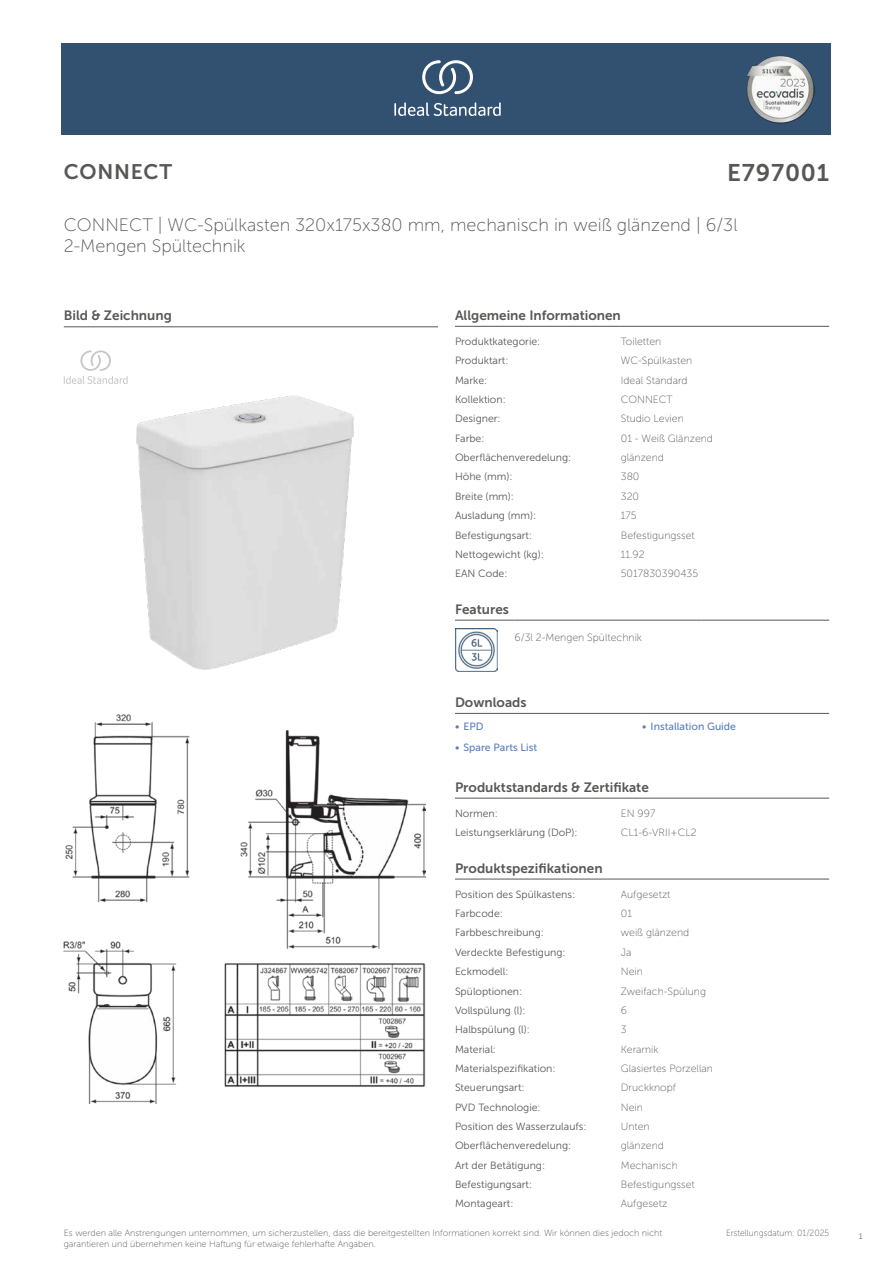
<style>
.page{position:relative;width:893px;height:1263px;background:#fff}
.page>*{position:absolute;margin:0;border:0;box-sizing:border-box;transform-origin:0 0}
.t1{font:24px "Museo Sans 700";letter-spacing:.035em;color:#575756}
.t2{font:21px "Museo Sans 700";letter-spacing:.035em;color:#575756}
.t3{font:18px/21.6px "Museo Sans 100";color:#575756}
.t4{font:13.5px "Museo Sans 700";color:#575756}
.t5{font:10.5px "Museo Sans 300";color:#575756}
.t6{font:10.5px "Museo Sans 100";color:#575756}
.t7{font:10.5px "Museo Sans 500";color:#5b7ebf}
.t8{font:9px/10.8px "Museo Sans 100";color:#575756}
.t9{font:9px "Museo Sans 100";color:#575756;scale:.95 1}
.t10{font:300 9px "Calibri";color:#575756;scale:.95 1}
</style>
<div class="page">
<div style="left:62px;top:43px;width:769px;height:91px;background:#325070"></div>
<hr style="left:455px;top:326px;width:166px;height:1px;background:#575756">
<hr style="left:621px;top:326px;width:208px;height:1px;background:#575756">
<hr style="left:455px;top:620px;width:59px;height:1px;background:#575756">
<hr style="left:514px;top:620px;width:128px;height:1px;background:#575756">
<hr style="left:642px;top:620px;width:60px;height:1px;background:#575756">
<hr style="left:702px;top:620px;width:127px;height:1px;background:#575756">
<img style="left:455px;top:629px;width:42px;height:42px">
<hr style="left:455px;top:713px;width:187px;height:1px;background:#575756">
<hr style="left:642px;top:713px;width:187px;height:1px;background:#575756">
<hr style="left:455px;top:798px;width:166px;height:1px;background:#575756">
<hr style="left:621px;top:798px;width:208px;height:1px;background:#575756">
<hr style="left:455px;top:879px;width:166px;height:1px;background:#575756">
<hr style="left:621px;top:879px;width:208px;height:1px;background:#575756">
<img style="left:64px;top:714px;width:361px;height:390px">
<hr style="left:64px;top:327px;width:374px;height:1px;background:#575756">
<svg style="left:64px;top:350px;width:64px;height:34px"></svg>
<img style="left:136px;top:395px;width:218px;height:275px">
<svg style="left:394px;top:102px;width:107px;height:14px"></svg>
<svg style="left:422px;top:60px;width:51px;height:34px"></svg>
<img style="left:746px;top:56px;width:68px;height:67px">
<h2 class="t2" style="left:64px;top:160px;width:110px">CONNECT</h2>
<h1 class="t1" style="left:727px;top:160px;width:103px">E797001</h1>
<h3 class="t3" style="left:64px;top:214px;width:675px">CONNECT | WC-Spülkasten 320x175x380 mm, mechanisch in weiß glänzend | 6/3l<br>2-Mengen Spültechnik</h3>
<p class="t4" style="left:64px;top:308px;width:110px">Bild &amp; Zeichnung</p>
<p class="t4" style="left:455px;top:308px;width:167px">Allgemeine Informationen</p>
<p class="t5" style="left:455px;top:336px;width:87px">Produktkategorie:</p>
<p class="t6" style="left:621px;top:336px;width:42px">Toiletten</p>
<p class="t5" style="left:455px;top:355px;width:55px">Produktart:</p>
<p class="t6" style="left:621px;top:355px;width:73px">WC-Spülkasten</p>
<p class="t5" style="left:455px;top:374px;width:34px">Marke:</p>
<p class="t6" style="left:621px;top:374px;width:68px">Ideal Standard</p>
<p class="t5" style="left:455px;top:394px;width:52px">Kollektion:</p>
<p class="t6" style="left:621px;top:394px;width:53px">CONNECT</p>
<p class="t5" style="left:455px;top:413px;width:47px">Designer:</p>
<p class="t6" style="left:621px;top:413px;width:65px">Studio Levien</p>
<p class="t5" style="left:455px;top:432px;width:31px">Farbe:</p>
<p class="t6" style="left:621px;top:433px;width:94px">01 - Weiß Glänzend</p>
<p class="t5" style="left:455px;top:452px;width:118px">Oberflächenveredelung:</p>
<p class="t6" style="left:621px;top:452px;width:45px">glänzend</p>
<p class="t5" style="left:455px;top:471px;width:59px">Höhe (mm):</p>
<p class="t6" style="left:621px;top:471px;width:20px">380</p>
<p class="t5" style="left:455px;top:491px;width:61px">Breite (mm):</p>
<p class="t6" style="left:621px;top:491px;width:20px">320</p>
<p class="t5" style="left:455px;top:510px;width:83px">Ausladung (mm):</p>
<p class="t6" style="left:621px;top:510px;width:17px">175</p>
<p class="t5" style="left:455px;top:529px;width:79px">Befestigungsart:</p>
<p class="t6" style="left:621px;top:529px;width:75px">Befestigungsset</p>
<p class="t5" style="left:455px;top:549px;width:90px">Nettogewicht (kg):</p>
<p class="t6" style="left:621px;top:549px;width:25px">11.92</p>
<p class="t5" style="left:455px;top:568px;width:54px">EAN Code:</p>
<p class="t6" style="left:621px;top:568px;width:79px">5017830390435</p>
<p class="t4" style="left:455px;top:602px;width:55px">Features</p>
<p class="t6" style="left:514px;top:632px;width:129px">6/3l 2-Mengen Spültechnik</p>
<p class="t4" style="left:455px;top:695px;width:73px">Downloads</p>
<p class="t7" style="left:455px;top:721px;width:30px">• EPD</p>
<p class="t7" style="left:642px;top:721px;width:95px">• Installation Guide</p>
<p class="t7" style="left:455px;top:742px;width:84px">• Spare Parts List</p>
<p class="t4" style="left:455px;top:779px;width:195px">Produktstandards &amp; Zertifikate</p>
<p class="t5" style="left:455px;top:807px;width:44px">Normen:</p>
<p class="t6" style="left:621px;top:808px;width:36px">EN 997</p>
<p class="t5" style="left:455px;top:827px;width:124px">Leistungserklärung (DoP):</p>
<p class="t6" style="left:621px;top:827px;width:77px">CL1-6-VRII+CL2</p>
<p class="t4" style="left:455px;top:860px;width:149px">Produktspezifikationen</p>
<p class="t5" style="left:455px;top:888px;width:122px">Position des Spülkastens:</p>
<p class="t6" style="left:621px;top:888px;width:51px">Aufgesetzt</p>
<p class="t5" style="left:455px;top:908px;width:49px">Farbcode:</p>
<p class="t6" style="left:621px;top:908px;width:13px">01</p>
<p class="t5" style="left:455px;top:927px;width:90px">Farbbeschreibung:</p>
<p class="t6" style="left:621px;top:927px;width:70px">weiß glänzend</p>
<p class="t5" style="left:455px;top:946px;width:112px">Verdeckte Befestigung:</p>
<p class="t6" style="left:621px;top:947px;width:12px">Ja</p>
<p class="t5" style="left:455px;top:966px;width:55px">Eckmodell:</p>
<p class="t6" style="left:621px;top:966px;width:24px">Nein</p>
<p class="t5" style="left:455px;top:985px;width:69px">Spüloptionen:</p>
<p class="t6" style="left:621px;top:985px;width:87px">Zweifach-Spülung</p>
<p class="t5" style="left:455px;top:1004px;width:72px">Vollspülung (l):</p>
<p class="t6" style="left:621px;top:1005px;width:8px">6</p>
<p class="t5" style="left:455px;top:1024px;width:76px">Halbspülung (l):</p>
<p class="t6" style="left:621px;top:1024px;width:7px">3</p>
<p class="t5" style="left:455px;top:1043px;width:43px">Material:</p>
<p class="t6" style="left:621px;top:1043px;width:39px">Keramik</p>
<p class="t5" style="left:455px;top:1063px;width:102px">Materialspezifikation:</p>
<p class="t6" style="left:621px;top:1063px;width:94px">Glasiertes Porzellan</p>
<p class="t5" style="left:455px;top:1082px;width:71px">Steuerungsart:</p>
<p class="t6" style="left:621px;top:1082px;width:57px">Druckknopf</p>
<p class="t5" style="left:455px;top:1101px;width:87px">PVD Technologie:</p>
<p class="t6" style="left:621px;top:1101px;width:24px">Nein</p>
<p class="t5" style="left:455px;top:1121px;width:133px">Position des Wasserzulaufs:</p>
<p class="t6" style="left:621px;top:1121px;width:30px">Unten</p>
<p class="t5" style="left:455px;top:1140px;width:118px">Oberflächenveredelung:</p>
<p class="t6" style="left:621px;top:1140px;width:45px">glänzend</p>
<p class="t5" style="left:455px;top:1159px;width:92px">Art der Betätigung:</p>
<p class="t6" style="left:621px;top:1159px;width:59px">Mechanisch</p>
<p class="t5" style="left:455px;top:1179px;width:79px">Befestigungsart:</p>
<p class="t6" style="left:621px;top:1179px;width:75px">Befestigungsset</p>
<p class="t5" style="left:455px;top:1198px;width:60px">Montageart:</p>
<p class="t6" style="left:621px;top:1198px;width:48px">Aufgesetz</p>
<p class="t8" style="left:64px;top:1227px;width:600px">Es werden alle Anstrengungen unternommen, um sicherzustellen, dass die bereitgestellten Informationen korrekt sind. Wir können dies jedoch nicht garantieren und übernehmen keine Haftung für etwaige fehlerhafte Angaben.</p>
<p class="t9" style="left:726px;top:1228px;width:110px">Erstellungsdatum: 01/2025</p>
<p class="t10" style="left:858px;top:1230px;width:6px">1</p>
</div>
